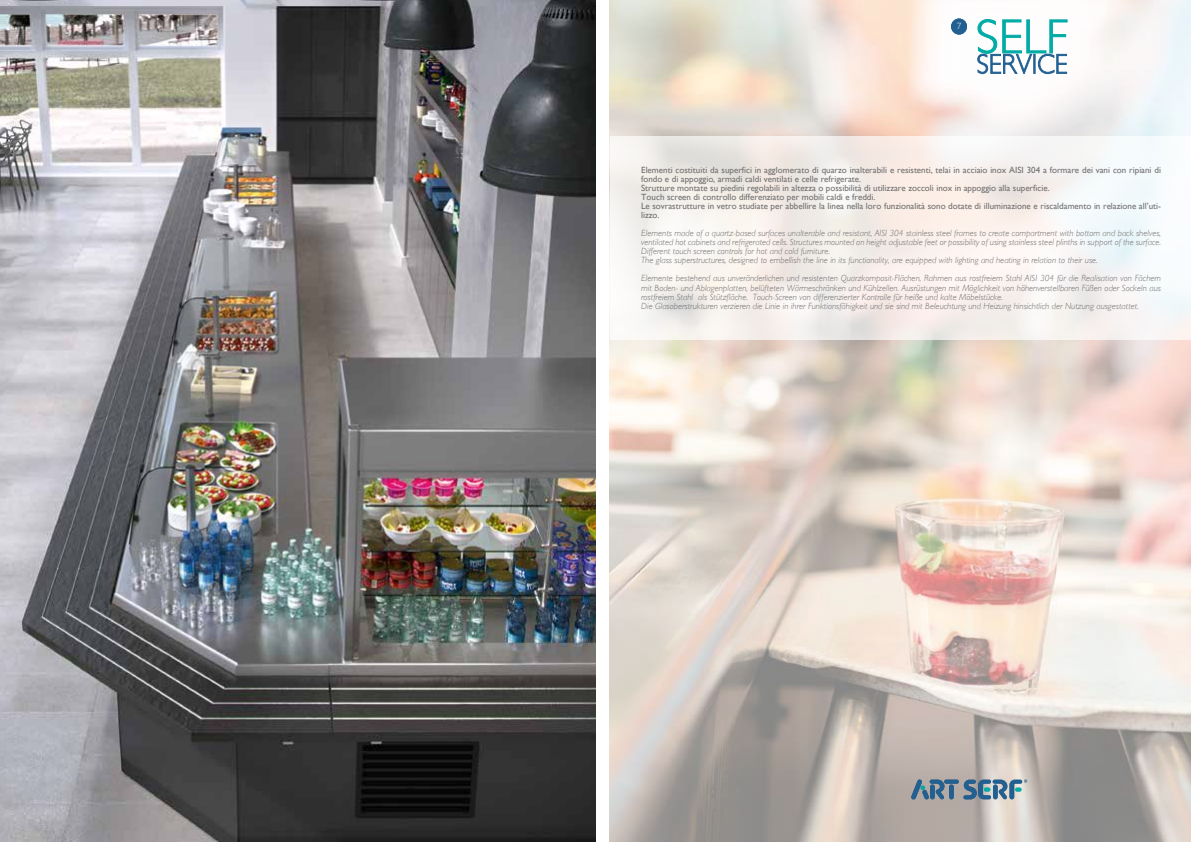
<style>
.page{position:relative;width:1191px;height:842px;background:#fff}
.page>*{position:absolute;margin:0;border:0;box-sizing:border-box;transform-origin:0 0}
.t1{font:italic 300 9px/9px "Gill Sans";color:#706f6f}
.t2{font:9px/9px "Gill Sans";color:#706f6f}
.t3{font:300 9px "Gill Sans";color:#fff}
</style>
<div class="page">
<img style="left:609px;top:0;width:582px;height:842px">
<img style="left:0;top:0;width:595px;height:842px">
<div style="left:951px;top:19px;width:16px;height:16px;background:#226092;border-radius:50%"></div>
<svg style="left:977px;top:19px;width:90px;height:55px"></svg>
<svg style="left:944px;top:780px;width:15px;height:4px"></svg>
<hr style="left:949px;top:784px;width:4px;height:15px;background:#226092;border-radius:2px">
<svg style="left:963px;top:779px;width:64px;height:21px"></svg>
<svg style="left:911px;top:779px;width:33px;height:21px"></svg>
<svg style="left:610px;top:136px;width:581px;height:204px;fill:#f6f2ee"></svg>
<p class="t3" style="left:956px;top:19px;width:6px">7</p>
<p class="t2" style="left:641px;top:166px;width:521px">Elementi costituiti da superfici in agglomerato di quarzo inalterabili e resistenti, telai in acciaio inox AISI 304 a formare dei vani con ripiani di fondo e di appoggio, armadi caldi ventilati e celle refrigerate.<br>Strutture montate su piedini regolabili in altezza o possibilità di utilizzare zoccoli inox in appoggio alla superficie.<br>Touch screen di controllo differenziato per mobili caldi e freddi.<br>Le sovrastrutture in vetro studiate per abbellire la linea nella loro funzionalità sono dotate di illuminazione e riscaldamento in relazione all’uti&shy;lizzo.</p>
<p class="t1" style="left:641px;top:229px;width:521px">Elements made of a quartz-based surfaces unalterable and resistant, AISI 304 stainless steel frames to create compartment with bottom and back shelves, ventilated hot cabinets and refrigerated cells. Structures mounted on height adjustable feet or possibility of using stainless steel plinths in support of the surface.<br>Different touch screen controls for hot and cold furniture.<br>The glass superstructures, designed to embellish the line in its functionality, are equipped with lighting and heating in relation to their use.</p>
<p class="t1" style="left:641px;top:274px;width:521px">Elemente bestehend aus unveränderlichen und resistenten Quarzkomposit-Flächen, Rahmen aus rostfreiem Stahl AISI 304 für die Realisation von Fächern mit Boden- und Ablagenplatten, belüfteten Wärmeschränken und Kühlzellen. Ausrüstungen mit Möglichkeit von höhenverstellbaren Füßen oder Sockeln aus rostfreiem Stahl als Stützfläche. Touch-Screen von differenzierter Kontrolle für heiße und kalte Möbelstücke.<br>Die Glasoberstrukturen verzieren die Linie in ihrer Funktionsfähigkeit und sie sind mit Beleuchtung und Heizung hinsichtlich der Nutzung ausgestattet.</p>
</div>
